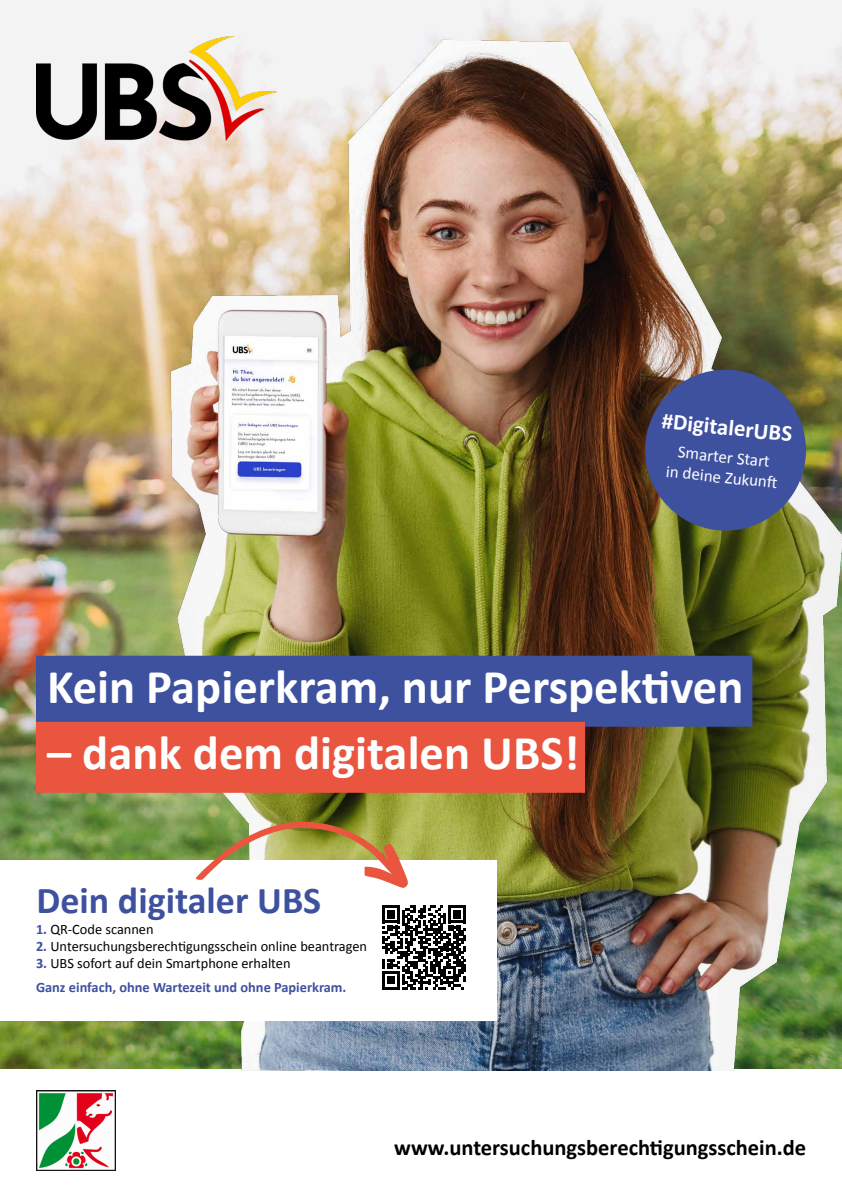
<style>
.page{position:relative;width:842px;height:1191px;background:#fff}
.page>*{position:absolute;margin:0;border:0;box-sizing:border-box;transform-origin:0 0}
.t1{font:700 48.7px "Calibri";color:#fff}
.t2{font:700 38px "Calibri";color:#3e519f}
.t3{font:700 23px "Calibri";color:#fff}
.t4{font:700 22.5px "Calibri";color:#000}
.t5{font:17px/20.4px "Calibri";color:#fff;text-align:center}
.t6{font:700 14.4px/23.5px "Calibri";color:#3e519f}
.t7{font:14.4px "Calibri";color:#000}
.s1{font-weight:700;color:#3e519f}
.s2{font-weight:400;color:#000}
</style>
<div class="page">
<img style="left:0;top:0;width:842px;height:1069px">
<img style="left:140px;top:2px;width:702px;height:1068px">
<div style="left:0;top:859px;width:496px;height:161px;background:#fff"></div>
<svg style="left:382px;top:905px;width:84px;height:84px"></svg>
<svg style="left:196px;top:821px;width:212px;height:67px"></svg>
<svg style="left:641px;top:365px;width:169px;height:170px;background:#4d5881"></svg>
<div style="left:36px;top:655px;width:716px;height:71px;background:#3e519f"></div>
<div style="left:36px;top:722px;width:549px;height:71px;background:#ea553f"></div>
<img style="left:36px;top:1090px;width:80px;height:80px">
<img style="left:36px;top:36px;width:240px;height:104px">
<h3 class="t3" style="left:663px;top:404px;width:133px;rotate:6deg">#DigitalerUBS</h3>
<p class="t5" style="left:669px;top:440px;width:109px;rotate:6deg">Smarter Start in deine Zukunft</p>
<h1 class="t1" style="left:47px;top:652px;width:698px">Kein Papierkram, nur Perspektiven</h1>
<h1 class="t1" style="left:47px;top:719px;width:534px">– dank dem digitalen UBS!</h1>
<h2 class="t2" style="left:37px;top:873px;width:286px">Dein digitaler UBS</h2>
<p class="t7" style="left:36px;top:920px;width:119px"><span class="s1">1.</span> QR-Code scannen</p>
<p class="t7" style="left:36px;top:937px;width:333px"><span class="s1">2.</span> Untersuchungsberechtigungsschein online beantragen</p>
<p class="t6" style="left:36px;top:951px;width:312px">3. <span class="s2">UBS sofort auf dein Smartphone erhalten<br></span>Ganz einfach, ohne Wartezeit und ohne Papierkram.</p>
<h3 class="t4" style="left:394px;top:1131px;width:414px">www.untersuchungsberechtigungsschein.de</h3>
</div>
